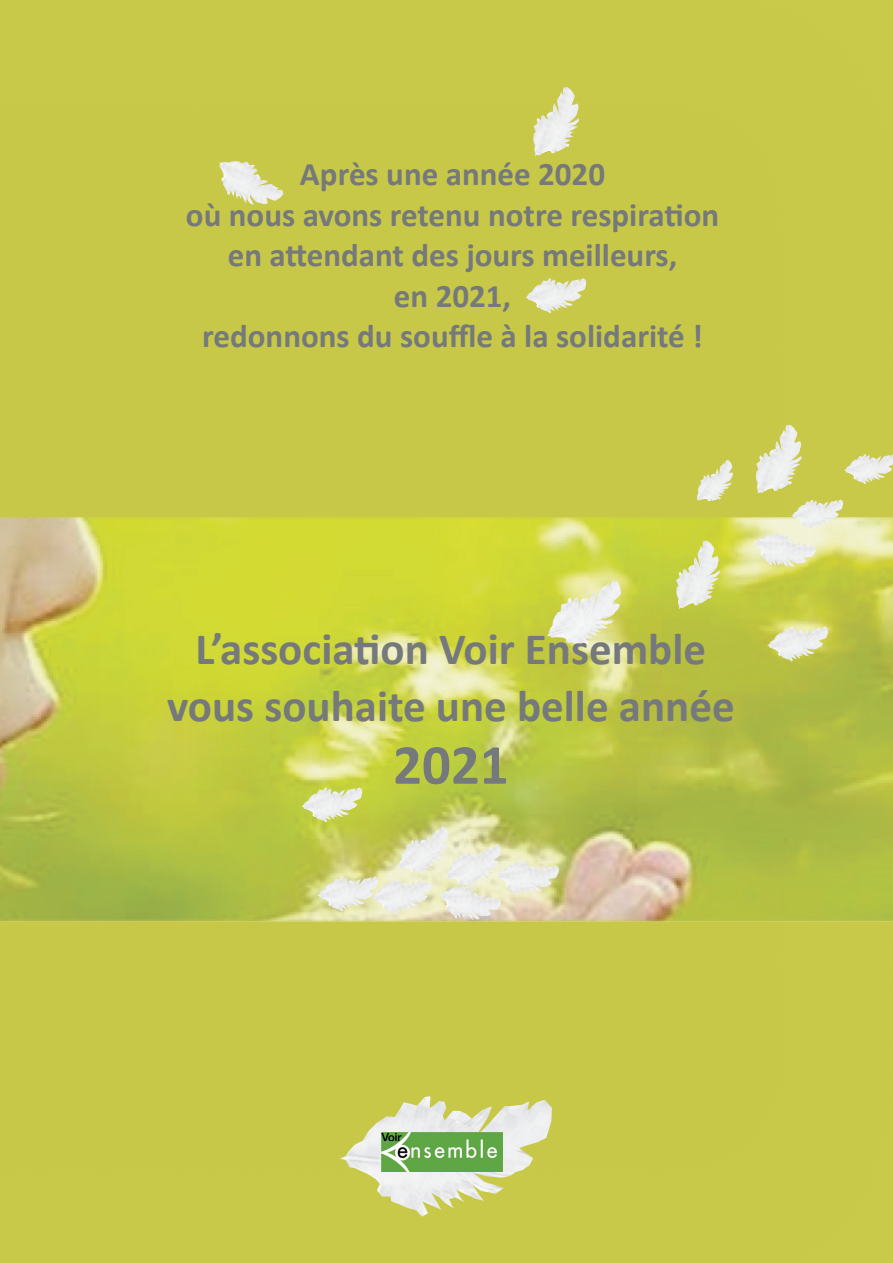
<style>
.page{position:relative;width:893px;height:1263px;background:#c8c848}
.page>*{position:absolute;margin:0;border:0;box-sizing:border-box;transform-origin:0 0}
.t1{font:700 57px "Calibri";color:#75797b}
.t2{font:700 45px/57px "Calibri";color:#75797b;text-align:center}
.t3{font:700 33px/40.5px "Calibri";color:#75797b;text-align:center}
</style>
<div class="page">
<img style="left:0;top:517px;width:893px;height:404px">
<img style="left:547px;top:580px;width:74px;height:64px">
<img style="left:676px;top:541px;width:44px;height:68px">
<img style="left:767px;top:626px;width:61px;height:35px">
<img style="left:696px;top:460px;width:37px;height:41px">
<img style="left:756px;top:425px;width:46px;height:69px">
<img style="left:844px;top:454px;width:49px;height:30px">
<img style="left:340px;top:1096px;width:212px;height:121px">
<img style="left:301px;top:787px;width:61px;height:35px">
<img style="left:317px;top:876px;width:61px;height:35px">
<img style="left:501px;top:861px;width:58px;height:34px">
<img style="left:439px;top:885px;width:63px;height:35px">
<img style="left:373px;top:879px;width:59px;height:35px">
<img style="left:397px;top:826px;width:51px;height:46px">
<img style="left:445px;top:844px;width:56px;height:43px">
<img style="left:381px;top:1133px;width:122px;height:38px">
<img style="left:381px;top:1133px;width:21px;height:8px">
<img style="left:525px;top:278px;width:61px;height:35px">
<img style="left:533px;top:87px;width:46px;height:69px">
<img style="left:219px;top:161px;width:64px;height:43px">
<img style="left:791px;top:500px;width:52px;height:29px">
<img style="left:754px;top:532px;width:62px;height:35px">
<p class="t3" style="left:186px;top:153px;width:535px">Après une année 2020<br>où nous avons retenu notre respiration en attendant des jours meilleurs,<br>en 2021,<br>redonnons du souffle à la solidarité !</p>
<h2 class="t2" style="left:167px;top:620px;width:569px">L’association Voir Ensemble vous souhaite une belle année</h2>
<h1 class="t1" style="left:393px;top:724px;width:117px">2021</h1>
</div>
